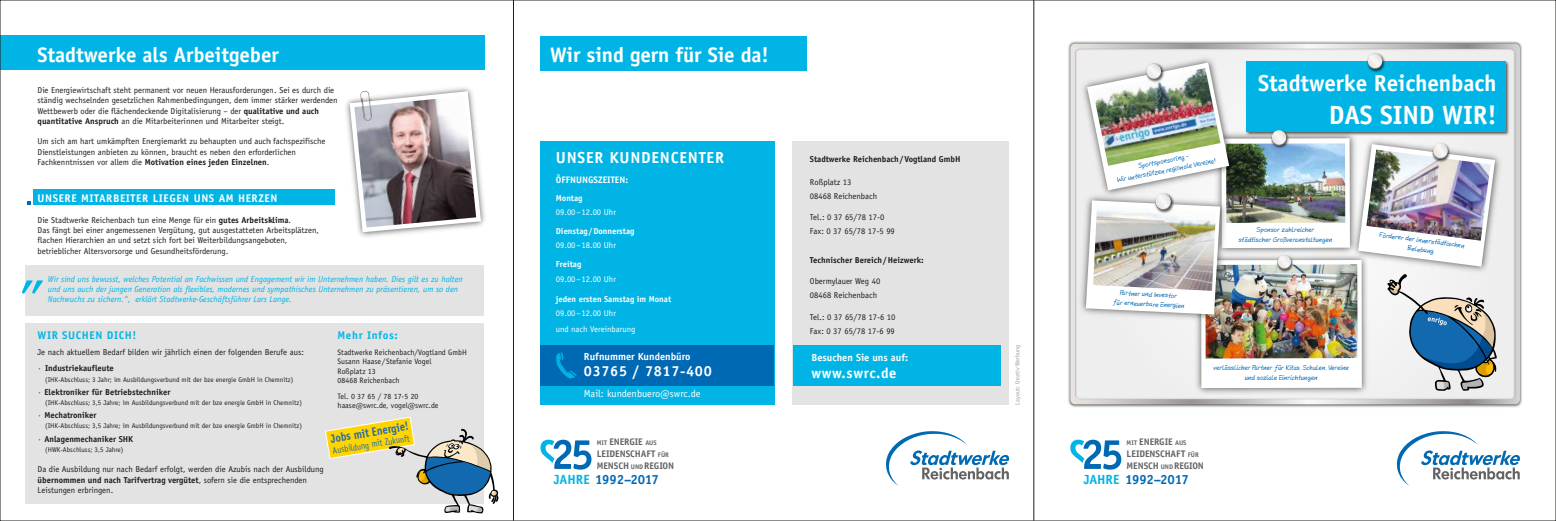
<style>
.page{position:relative;width:1556px;height:521px;background:#fff}
.page>*{position:absolute;margin:0;border:0;box-sizing:border-box;transform-origin:0 0}
.t1{font:italic 55.74px "Officina Sans";color:#00b5e5}
.t2{font:700 26.43px "Officina Sans";letter-spacing:-.005em;color:#fff}
.t3{font:700 23.1px "Officina Sans";letter-spacing:-.005em;color:#fff}
.t4{font:700 21px "Officina Sans";letter-spacing:-.005em;color:#fff}
.t5{font:700 16.01px "Officina Sans";letter-spacing:.045em;color:#fff}
.t6{font:700 14.61px "Officina Sans";letter-spacing:.045em;color:#fff}
.t7{font:700 13.3px "Officina Sans";letter-spacing:-.01em;color:#0069b4}
.t8{font:700 12.08px "Offic Sans";color:#2268b1;scale:.87 1}
.t9{font:700 11.11px "Officina Sans";letter-spacing:.05em;color:#fff}
.t10{font:700 11.11px "Officina Sans";letter-spacing:.05em;color:#00b5e5}
.t11{font:700 10.33px "Officina Sans";color:#fff}
.t12{font:10.33px "Officina Sans";color:#fff}
.t13{font:700 9.54px/12px "Officina Sans";letter-spacing:-.01em;color:#646363}
.t14{font:700 9.45px "Officina Sans";color:#fff}
.t15{font:9.36px "Offic Sans";color:#2268b1;scale:.87 1}
.t16{font:8.58px/10.3px "Officina Sans";color:#1d1d1b}
.t17{font:italic 8.58px/10.3px "Officina Sans";color:#00b5e5}
.t18{font:700 8.58px "Officina Sans";color:#1d1d1b}
.t19{font:8.58px/15.4px "Officina Sans";color:#fff}
.t20{font:700 8.58px "Officina Sans";color:#fff}
.t21{font:7.88px/9.5px "Officina Sans";color:#1d1d1b}
.t22{font:7px "Officina Sans";color:#1d1d1b}
.t23{font:6.65px/9.6px "Mcgannahan";color:#0069b4;text-align:center}
.t24{font:6.12px "Officina Sans";color:#9d9d9c}
.s1{font-weight:700}
.s2{font-style:normal}
.s3{font-weight:400}
.s4{font-size:6.65px}
.s5{color:#00b5e5}
</style>
<div class="page">
<div style="left:25px;top:265px;width:459px;height:51px;background:#e3e3e3"></div>
<div style="left:25px;top:323px;width:459px;height:180px;background:#e3e3e3"></div>
<div style="left:0;top:36px;width:484px;height:34px;background:#00b5e5"></div>
<hr style="left:1033px;top:0;width:1px;height:521px;background:#1d1d1b">
<hr style="left:513px;top:0;width:1px;height:521px;background:#1d1d1b">
<svg style="left:27px;top:201px;width:4px;height:4px"></svg>
<div style="left:33px;top:189px;width:301px;height:16px;background:#00b5e5"></div>
<img style="left:1068px;top:41px;width:454px;height:366px">
<svg style="left:1070px;top:44px;width:449px;height:360px"></svg>
<img style="left:1244px;top:59px;width:266px;height:78px">
<div style="left:1246px;top:62px;width:259px;height:70px;background:#00b5e5"></div>
<svg style="left:1396px;top:431px;width:124px;height:55px"></svg>
<svg style="left:1070px;top:440px;width:51px;height:30px"></svg>
<img style="left:1365px;top:52px;width:21px;height:21px">
<svg style="left:1367px;top:55px;width:15px;height:14px"></svg>
<svg style="left:1367px;top:54px;width:15px;height:14px"></svg>
<div style="left:540px;top:141px;width:234px;height:263px;background:#00b5e5"></div>
<div style="left:792px;top:141px;width:217px;height:263px;background:#e3e3e3"></div>
<svg style="left:886px;top:431px;width:123px;height:55px"></svg>
<svg style="left:540px;top:440px;width:51px;height:30px"></svg>
<div style="left:540px;top:36px;width:267px;height:34px;background:#00b5e5"></div>
<div style="left:540px;top:345px;width:234px;height:41px;background:#0069b4"></div>
<div style="left:793px;top:345px;width:207px;height:41px;background:#00b5e5"></div>
<svg style="left:556px;top:352px;width:21px;height:27px"></svg>
<img style="left:1360px;top:134px;width:144px;height:143px">
<img style="left:1349px;top:132px;width:11px;height:118px">
<img style="left:1191px;top:250px;width:180px;height:148px">
<div style="left:1200px;top:260px;width:161px;height:128px;background:#fff"></div>
<svg style="left:1386px;top:274px;width:114px;height:117px"></svg>
<svg style="left:324px;top:417px;width:174px;height:96px"></svg>
<svg style="left:347px;top:89px;width:136px;height:146px"></svg>
<img style="left:360px;top:91px;width:13px;height:38px">
<img style="left:1430px;top:141px;width:21px;height:2px">
<img style="left:1357px;top:143px;width:137px;height:124px">
<img style="left:1205px;top:264px;width:152px;height:94px">
<img style="left:1075px;top:190px;width:155px;height:135px">
<div style="left:1077px;top:53px;width:161px;height:147px;background:#efeeee"></div>
<img style="left:1085px;top:62px;width:264px;height:252px">
<h3 class="t4" style="left:38px;top:41px;width:243px">Stadtwerke als Arbeitgeber</h3>
<p class="t16" style="left:38px;top:85px;width:301px">Die Energiewirtschaft steht permanent vor neuen Herausforderungen. Sei es durch die ständig wechselnden gesetzlichen Rahmenbedingungen, dem immer stärker werdenden Wettbewerb oder die flächendeckende Digitalisierung – der <span class="s1">qualitative und auch quantitative Anspruch</span> an die Mitarbeiterinnen und Mitarbeiter steigt.</p>
<p class="t16" style="left:38px;top:136px;width:289px">Um sich am hart umkämpften Energiemarkt zu behaupten und auch fachspezifische<br>Dienstleistungen anbieten zu können, braucht es neben den erforderlichen<br>Fachkenntnissen vor allem die <span class="s1">Motivation eines jeden Einzelnen</span>.</p>
<p class="t9" style="left:38px;top:191px;width:241px">UNSERE MITARBEITER LIEGEN UNS AM HERZEN</p>
<p class="t16" style="left:38px;top:215px;width:283px">Die Stadtwerke Reichenbach tun eine Menge für ein <span class="s1">gutes Arbeitsklima</span>.<br>Das fängt bei einer angemessenen Vergütung, gut ausgestatteten Arbeitsplätzen, flachen Hierarchien an und setzt sich fort bei Weiterbildungsangeboten, betrieblicher Altersvorsorge und Gesundheitsförderung.</p>
<p class="t17" style="left:48px;top:274px;width:416px">Wir sind uns bewusst, welches Potential an Fachwissen und Engagement wir im Unternehmen haben. Dies gilt es zu halten und uns auch der jungen Generation als flexibles, modernes und sympathisches Unternehmen zu präsentieren, um so den<br>Nachwuchs zu sichern.“<span class="s2">,</span> erklärt Stadtwerke-Geschäftsführer Lars Lange.</p>
<h1 class="t1" style="left:23px;top:236px;width:27px">„</h1>
<p class="t10" style="left:337px;top:329px;width:62px">Mehr Infos:</p>
<p class="t21" style="left:337px;top:347px;width:131px">Stadtwerke Reichenbach/Vogtland GmbH<br>Susann Haase/Stefanie Vogel<br>Roßplatz 13<br>08468 Reichenbach</p>
<p class="t21" style="left:337px;top:391px;width:102px">Tel. 0 37 65 / 78 17-5 20 haase@swrc.de, vogel@swrc.de</p>
<p class="t10" style="left:38px;top:329px;width:100px">WIR SUCHEN DICH!</p>
<p class="t16" style="left:38px;top:344px;width:268px;line-height:16.4px">Je nach aktuellem Bedarf bilden wir jährlich einen der folgenden Berufe aus: · <span class="s1">Industriekaufleute</span></p>
<p class="t22" style="left:45px;top:375px;width:250px">(IHK-Abschluss; 3 Jahr; im Ausbildungsverbund mit der bze energie GmbH in Chemnitz)</p>
<p class="t18" style="left:38px;top:386px;width:134px"><span class="s3">·</span> Elektroniker für Betriebstechniker</p>
<p class="t22" style="left:45px;top:398px;width:258px">(IHK-Abschluss; 3,5 Jahre; im Ausbildungsverbund mit der bze energie GmbH in Chemnitz)</p>
<p class="t18" style="left:38px;top:410px;width:60px"><span class="s3">·</span> Mechatroniker</p>
<p class="t22" style="left:45px;top:422px;width:258px">(IHK-Abschluss; 3,5 Jahre; im Ausbildungsverbund mit der bze energie GmbH in Chemnitz)</p>
<p class="t18" style="left:38px;top:433px;width:97px"><span class="s3">·</span> Anlagenmechaniker SHK</p>
<p class="t22" style="left:45px;top:445px;width:80px">(HWK-Abschluss; 3,5 Jahre)</p>
<p class="t16" style="left:38px;top:464px;width:288px">Da die Ausbildung nur nach Bedarf erfolgt, werden die Azubis nach der Ausbildung <span class="s1">übernommen und nach Tarifvertrag vergütet</span>, sofern sie die entsprechenden<br>Leistungen erbringen.</p>
<h3 class="t8" style="left:329px;top:431px;width:92px;rotate:-9deg">Jobs mit Energie!</h3>
<p class="t15" style="left:332px;top:445px;width:91px;rotate:-9deg">Ausbildung mit Zukunft</p>
<h3 class="t4" style="left:550px;top:42px;width:220px">Wir sind gern für Sie da!</h3>
<h3 class="t3" style="left:1257px;top:68px;width:240px">Stadtwerke Reichenbach</h3>
<h2 class="t2" style="left:1328px;top:99px;width:169px">DAS SIND WIR!</h2>
<h3 class="t5" style="left:556px;top:147px;width:170px">UNSER KUNDENCENTER</h3>
<p class="t14" style="left:556px;top:173px;width:74px">ÖFFNUNGSZEITEN:</p>
<p class="t20" style="left:556px;top:192px;width:28px">Montag</p>
<p class="t19" style="left:556px;top:204px;width:62px">09.00–12.00 Uhr</p>
<p class="t20" style="left:556px;top:226px;width:80px">Dienstag/Donnerstag</p>
<p class="t19" style="left:556px;top:237px;width:62px">09.00–18.00 Uhr</p>
<p class="t20" style="left:556px;top:259px;width:27px">Freitag</p>
<p class="t19" style="left:556px;top:271px;width:62px">09.00–12.00 Uhr</p>
<p class="t20" style="left:556px;top:294px;width:117px">jeden ersten Samstag im Monat</p>
<p class="t19" style="left:556px;top:306px;width:81px">09.00–12.00 Uhr<br>und nach Vereinbarung</p>
<p class="t11" style="left:584px;top:350px;width:108px">Rufnummer Kundenbüro</p>
<h3 class="t6" style="left:584px;top:362px;width:129px">03765 / 7817-400</h3>
<p class="t12" style="left:584px;top:388px;width:118px">Mail: kundenbuero@swrc.de</p>
<p class="t18" style="left:809px;top:154px;width:152px">Stadtwerke Reichenbach/Vogtland GmbH</p>
<p class="t16" style="left:809px;top:175px;width:69px;line-height:14.1px">Roßplatz 13<br>08468 Reichenbach</p>
<p class="t16" style="left:809px;top:210px;width:86px;line-height:14.1px">Tel.: 0 37 65/78 17-0<br>Fax: 0 37 65/78 17-5 99</p>
<p class="t18" style="left:809px;top:254px;width:115px">Technischer Bereich/Heizwerk:</p>
<p class="t16" style="left:809px;top:274px;width:72px;line-height:14.1px">Obermylauer Weg 40<br>08468 Reichenbach</p>
<p class="t16" style="left:809px;top:310px;width:87px;line-height:14.1px">Tel.: 0 37 65/78 17-6 10<br>Fax: 0 37 65/78 17-6 99</p>
<p class="t11" style="left:811px;top:351px;width:98px">Besuchen Sie uns auf:</p>
<h3 class="t6" style="left:811px;top:364px;width:87px">www.swrc.de</h3>
<p class="t24" style="left:1013px;top:404px;width:62px;rotate:-90deg">Layout: Creativ Werbung</p>
<p class="t23" style="left:1114px;top:165px;width:102px;rotate:-11deg">Sportsponsoring –<br>Wir unterstützen regionale Vereine!</p>
<p class="t23" style="left:1113px;top:287px;width:73px;rotate:3deg">Partner und Investor<br>für erneuerbare Energien</p>
<p class="t23" style="left:1238px;top:225px;width:95px">Sponsor zahlreicher<br>städtischer Großveranstaltungen</p>
<p class="t23" style="left:1380px;top:230px;width:87px;rotate:7deg">Förderer der innerstädtischen<br>Belebung</p>
<p class="t23" style="left:1213px;top:363px;width:137px">verlässlicher Partner für Kitas, Schulen, Vereine und soziale Einrichtungen</p>
<p class="t13" style="left:596px;top:436px;width:79px"><span class="s4">MIT</span> ENERGIE <span class="s4">AUS<br></span>LEIDENSCHAFT <span class="s4">FÜR<br></span>MENSCH <span class="s4">UND</span> REGION</p>
<p class="t13" style="left:1126px;top:436px;width:79px"><span class="s4">MIT</span> ENERGIE <span class="s4">AUS<br></span>LEIDENSCHAFT <span class="s4">FÜR<br></span>MENSCH <span class="s4">UND</span> REGION</p>
<h3 class="t7" style="left:554px;top:471px;width:106px"><span class="s5">JAHRE</span> 1992–2017</h3>
<h3 class="t7" style="left:1083px;top:471px;width:106px"><span class="s5">JAHRE</span> 1992–2017</h3>
</div>
